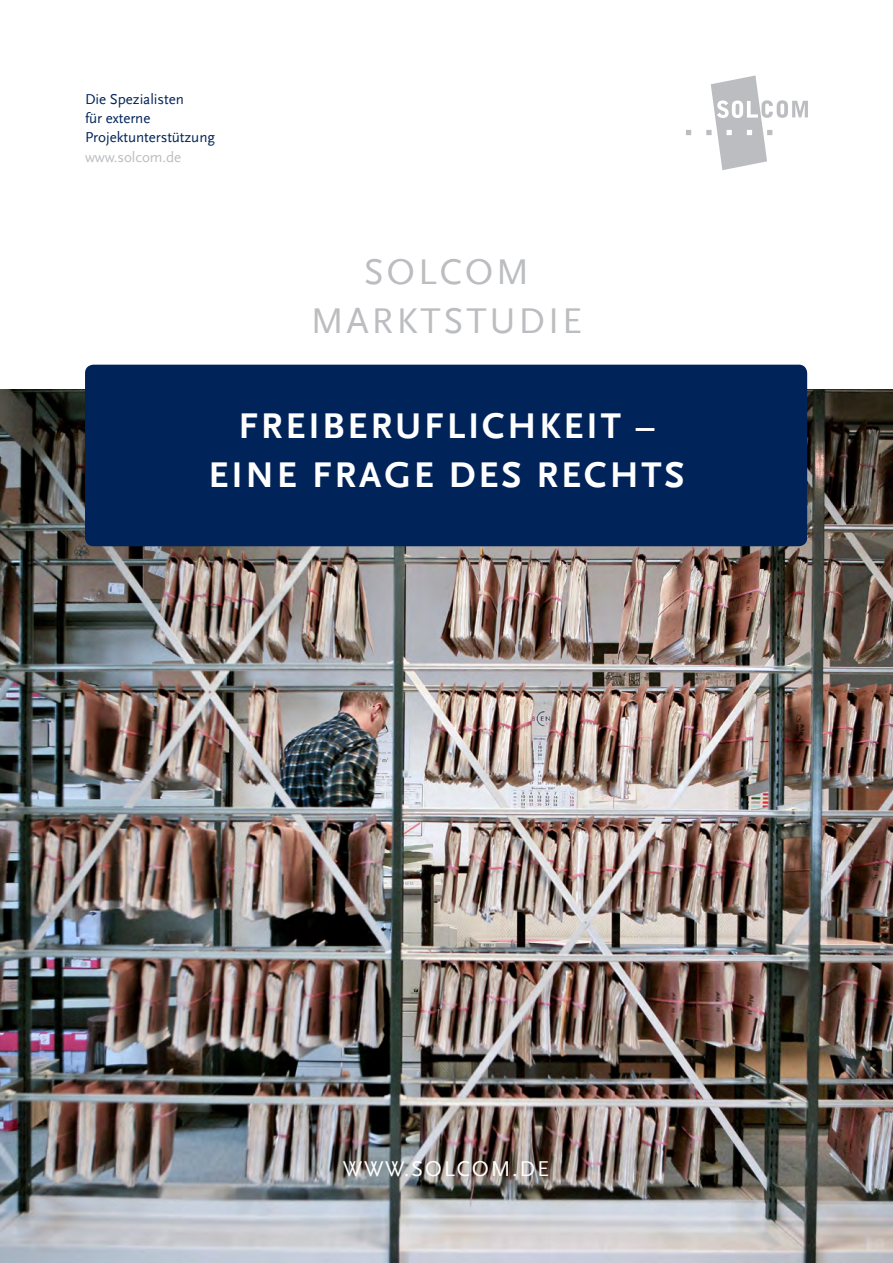
<style>
.page{position:relative;width:893px;height:1263px;background:#fff}
.page>*{position:absolute;margin:0;border:0;box-sizing:border-box;transform-origin:0 0}
.t1{font:700 37.5px/49.5px "Scala Sans LF";letter-spacing:.075em;color:#fff;text-align:center}
.t2{font:37.5px/49.5px "Scala Sans LF";letter-spacing:.075em;color:#bcbdc0;text-align:center}
.t3{font:22.5px "Scala Sans LF";letter-spacing:.075em;color:#fff}
.t4{font:15px/19.2px "Scala Sans LF";letter-spacing:-.005em;color:#002359}
.t5{font:15px "Scala Sans LF";letter-spacing:-.005em;color:#bcbdc0}
</style>
<div class="page">
<svg style="left:686px;top:75px;width:122px;height:95px"></svg>
<img style="left:0;top:389px;width:893px;height:874px">
<div style="left:85px;top:365px;width:722px;height:181px;background:#002359;border-radius:9px"></div>
<p class="t4" style="left:85px;top:90px;width:132px">Die Spezialisten<br>für externe<br>Projektunterstützung</p>
<p class="t5" style="left:85px;top:149px;width:98px">www.solcom.de</p>
<h1 class="t2" style="left:311px;top:247px;width:273px">SOLCOM<br>MARKTSTUDIE</h1>
<h1 class="t1" style="left:209px;top:401px;width:477px">FREIBERUFLICHKEIT –<br>EINE FRAGE DES RECHTS</h1>
<h2 class="t3" style="left:343px;top:1157px;width:208px">WWW.SOLCOM.DE</h2>
</div>
